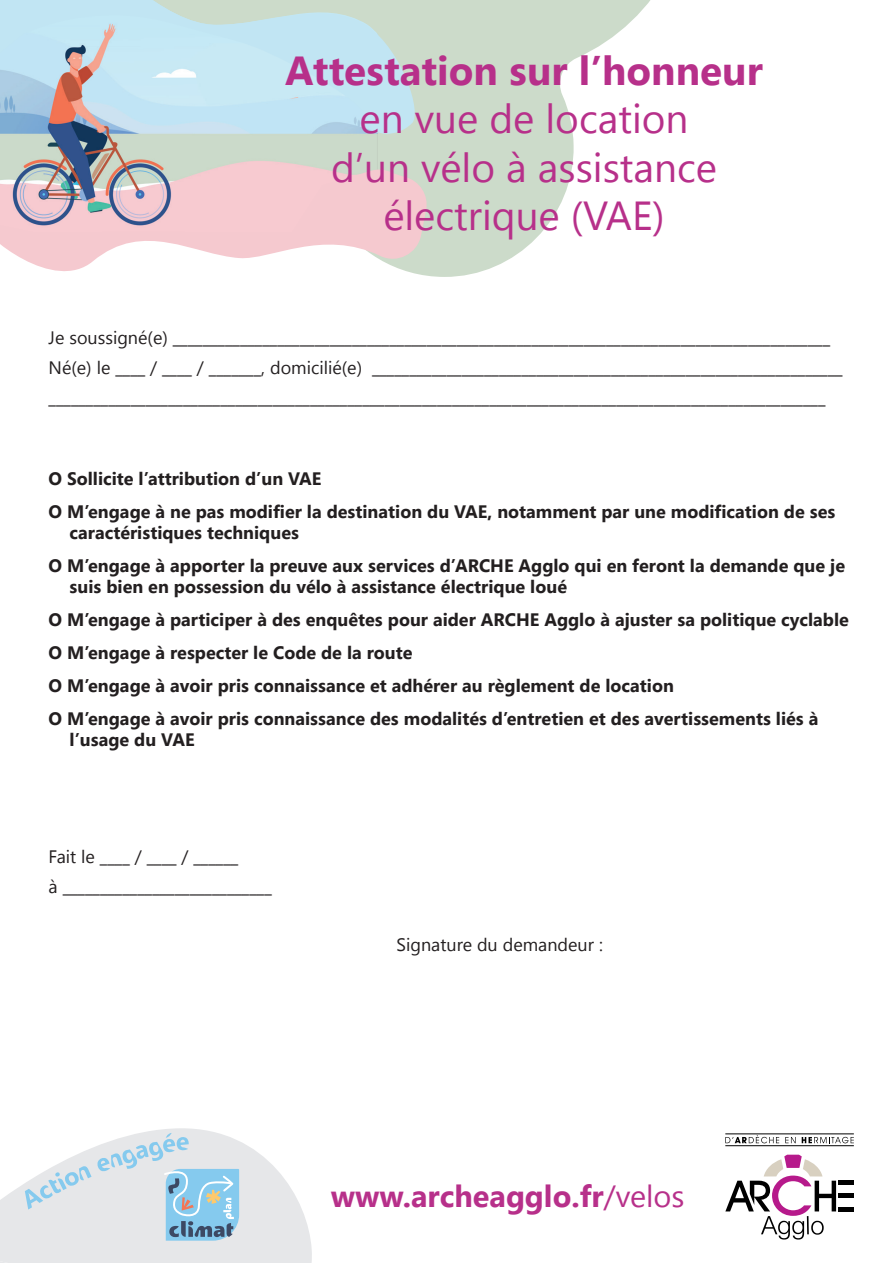
<style>
.page{position:relative;width:893px;height:1263px;background:#fff}
.page>*{position:absolute;margin:0;border:0;box-sizing:border-box;transform-origin:0 0}
.t1{font:40.5px/48.6px "Segoe UI";color:#b7308a;text-align:center}
.t2{font:700 40.5px "Segoe UI";color:#b7308a}
.t3{font:700 30.6px "Segoe UI";color:#b7308a}
.t4{font:700 18px/33px "Segoe UI";color:#231f20}
.t5{font:18px/30px "Segoe UI";color:#231f20}
.s1{font-weight:400}
</style>
<div class="page">
<svg style="left:725px;top:1135px;width:54px;height:8px"></svg>
<svg style="left:785px;top:1137px;width:11px;height:6px"></svg>
<svg style="left:802px;top:1137px;width:52px;height:6px"></svg>
<hr style="left:725px;top:1133px;width:129px;height:1px;background:#000">
<hr style="left:725px;top:1145px;width:129px;height:1px;background:#000">
<hr style="left:839px;top:1207px;width:15px;height:4px;background:#000">
<hr style="left:839px;top:1194px;width:15px;height:4px;background:#000">
<hr style="left:839px;top:1181px;width:15px;height:4px;background:#000">
<svg style="left:725px;top:1155px;width:111px;height:84px"></svg>
<svg style="left:0;top:1128px;width:312px;height:135px"></svg>
<svg style="left:378px;top:0;width:272px;height:277px;fill:#ccdbca"></svg>
<img style="left:0;top:139px;width:378px;height:30px">
<svg style="left:0;top:169px;width:429px;height:108px;fill:#f6cad0"></svg>
<div style="left:422px;top:0;width:28px;height:125px;background:#ccdbca"></div>
<svg style="left:0;top:0;width:422px;height:139px;background:#c0dbe4"></svg>
<h1 class="t2" style="left:285px;top:41px;width:479px">Attestation sur l’honneur</h1>
<h1 class="t1" style="left:331px;top:93px;width:387px">en vue de location d’un vélo à assistance électrique (VAE)</h1>
<p class="t5" style="left:49px;top:322px;width:796px">Je soussigné(e) ________________________________________________________________________________________<br>Né(e) le ____ / ____ / _______, domicilié(e) _______________________________________________________________ ________________________________________________________________________________________________________</p>
<p class="t4" style="left:49px;top:461px;width:788px">O Sollicite l’attribution d’un VAE<br>O M’engage à ne pas modifier la destination du VAE, notamment par une modification de ses</p>
<p class="t4" style="left:49px;top:515px;width:798px;text-indent:21px">caractéristiques techniques<br>O M’engage à apporter la preuve aux services d’ARCHE Agglo qui en feront la demande que je</p>
<p class="t4" style="left:49px;top:569px;width:802px;text-indent:21px">suis bien en possession du vélo à assistance électrique loué<br>O M’engage à participer à des enquêtes pour aider ARCHE Agglo à ajuster sa politique cyclable O M’engage à respecter le Code de la route<br>O M’engage à avoir pris connaissance et adhérer au règlement de location<br>O M’engage à avoir pris connaissance des modalités d’entretien et des avertissements liés à</p>
<p class="t4" style="left:70px;top:722px;width:126px">l’usage du VAE</p>
<p class="t5" style="left:49px;top:841px;width:225px">Fait le ____ / ____ / ______<br>à ____________________________</p>
<p class="t5" style="left:396px;top:929px;width:208px">Signature du demandeur :</p>
<h2 class="t3" style="left:331px;top:1174px;width:355px">www.archeagglo.fr<span class="s1">/velos</span></h2>
</div>
